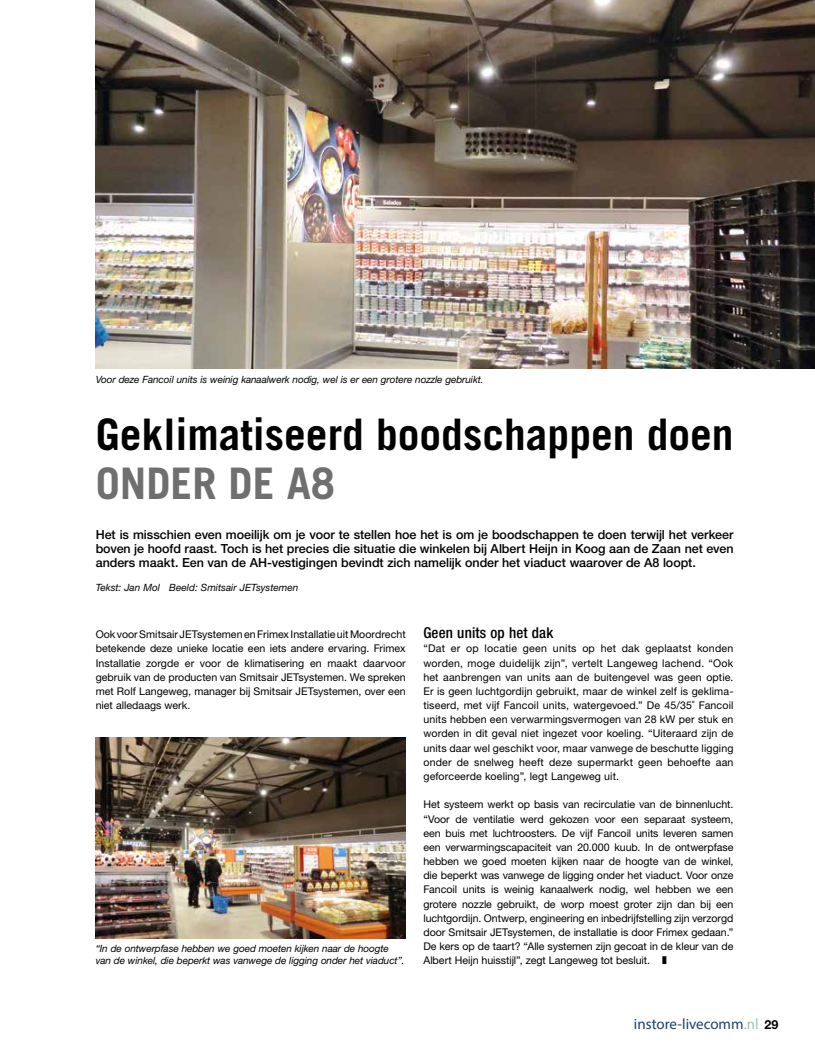
<style>
.page{position:relative;width:815px;height:1053px;background:#fff}
.page>*{position:absolute;margin:0;border:0;box-sizing:border-box;transform-origin:0 0}
.t1{font:700 43.5px "Trade Gothic LT Std";color:#000}
.t2{font:700 43.5px "Trade Gothic LT Std";color:#706f6f}
.t3{font:15px "Myriad Pro";color:#1e426a}
.t4{font:500 condensed 15px "Helvetica Neue LT Std";letter-spacing:.01em;color:#000}
.t5{font:500 12.5px/14.1px "Helvetica Neue LT Std";letter-spacing:-.005em;color:#000;text-align:justify}
.t6{font:10.62px/14.1px "Helvetica Neue LT Std";letter-spacing:.005em;color:#000;text-align:justify}
.t7{font:italic 10px/12px "Helvetica Neue LT Std";letter-spacing:-.01em;color:#000}
.s1{color:#a6bdb3}
.s2{font-family:"Helvetica Neue LT Std";font-weight:700;font-size:12.5px;color:#000}
</style>
<div class="page">
<img style="left:96px;top:0;width:719px;height:369px">
<img style="left:96px;top:737px;width:310px;height:201px">
<p class="t7" style="left:96px;top:373px;width:389px">Voor deze Fancoil units is weinig kanaalwerk nodig, wel is er een grotere nozzle gebruikt.</p>
<h1 class="t1" style="left:96px;top:407px;width:640px">Geklimatiseerd boodschappen doen</h1>
<h1 class="t2" style="left:96px;top:456px;width:241px">ONDER DE A8</h1>
<p class="t5" style="left:96px;top:527px;width:639px">Het is misschien even moeilijk om je voor te stellen hoe het is om je boodschappen te doen terwijl het verkeer boven je hoofd raast. Toch is het precies die situatie die winkelen bij Albert Heijn in Koog aan de Zaan net even anders maakt. Een van de AH-vestigingen bevindt zich namelijk onder het viaduct waarover de A8 loopt.</p>
<p class="t7" style="left:96px;top:581px;width:204px">Tekst: Jan Mol Beeld: Smitsair JETsystemen</p>
<h2 class="t4" style="left:423px;top:624px;width:131px">Geen units op het dak</h2>
<p class="t6" style="left:423px;top:641px;width:312px">“Dat er op locatie geen units op het dak geplaatst konden worden, moge duidelijk zijn”, vertelt Langeweg lachend. “Ook het aanbrengen van units aan de buitengevel was geen optie.<br>Er is geen luchtgordijn gebruikt, maar de winkel zelf is geklima&shy;tiseerd, met vijf Fancoil units, watergevoed.” De 45/35˚ Fancoil units hebben een verwarmingsvermogen van 28 kW per stuk en worden in dit geval niet ingezet voor koeling. “Uiteraard zijn de units daar wel geschikt voor, maar vanwege de beschutte ligging onder de snelweg heeft deze supermarkt geen behoefte aan geforceerde koeling”, legt Langeweg uit.</p>
<p class="t6" style="left:423px;top:797px;width:312px">Het systeem werkt op basis van recirculatie van de binnenlucht. “Voor de ventilatie werd gekozen voor een separaat systeem, een buis met luchtroosters. De vijf Fancoil units leveren samen een verwarmingscapaciteit van 20.000 kuub. In de ontwerpfase hebben we goed moeten kijken naar de hoogte van de winkel, die beperkt was vanwege de ligging onder het viaduct. Voor onze Fancoil units is weinig kanaalwerk nodig, wel hebben we een grotere nozzle gebruikt, de worp moest groter zijn dan bij een luchtgordijn. Ontwerp, engineering en inbedrijfstelling zijn verzorgd door Smitsair JETsystemen, de installatie is door Frimex gedaan.” De kers op de taart? “Alle systemen zijn gecoat in de kleur van de Albert Heijn huisstijl”, zegt Langeweg tot besluit. ❚</p>
<p class="t6" style="left:96px;top:627px;width:312px">Ook voor Smitsair JETsystemen en Frimex Installatie uit Moordrecht betekende deze unieke locatie een iets andere ervaring. Frimex Installatie zorgde er voor de klimatisering en maakt daarvoor gebruik van de producten van Smitsair JETsystemen. We spreken met Rolf Langeweg, manager bij Smitsair JETsystemen, over een niet alledaags werk.</p>
<p class="t7" style="left:96px;top:942px;width:310px">“In de ontwerpfase hebben we goed moeten kijken naar de hoogte van de winkel, die beperkt was vanwege de ligging onder het viaduct”.</p>
<h2 class="t3" style="left:634px;top:1014px;width:146px">instore-livecomm<span class="s1">.nl</span> <span class="s2">29</span></h2>
</div>
